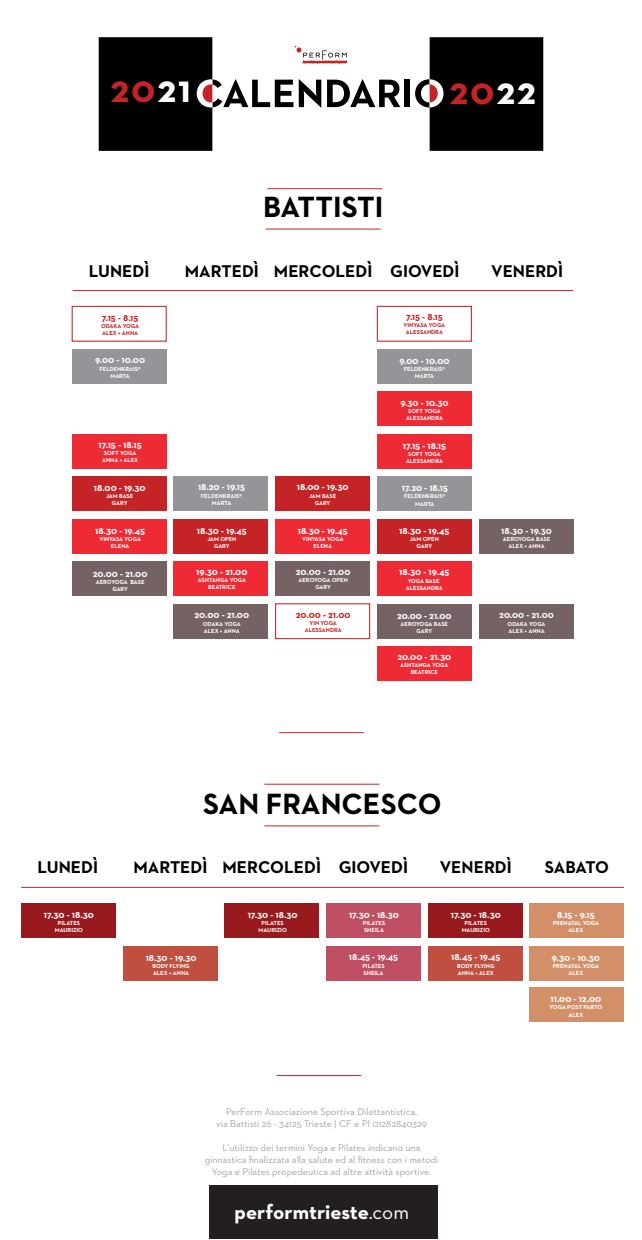
<style>
.page{position:relative;width:642px;height:1240px;background:#fff}
.page>*{position:absolute;margin:0;border:0;box-sizing:border-box;transform-origin:0 0}
.t1{font:700 39.05px "Neutraface 2 Text";letter-spacing:.05em;color:#c42426}
.t2{font:700 29.8px "Neutraface 2 Text";color:#000}
.t3{font:700 20.8px "Neutraface 2 Text";color:#fff}
.t4{font:700 17.35px "Neutraface 2 Text";color:#000}
.t5{font:10px/12px "Neutraface 2 Text";color:#a4a5a9;text-align:center}
.t6{font:700 9.75px "Neutraface 2 Text";color:#fff}
.t7{font:700 9.75px "Neutraface 2 Text";color:#c42426}
.t8{font:700 5.95px/7.2px "Neutraface 2 Text";color:#fff;text-align:center}
.t9{font:700 5.95px/7.2px "Neutraface 2 Text";color:#c42426;text-align:center}
.s1{color:#fff}
.s2{font-weight:400}
</style>
<div class="page">
<div style="left:404px;top:80px;width:6px;height:27px;background:#000"></div>
<svg style="left:99px;top:37px;width:301px;height:114px"></svg>
<svg style="left:415px;top:37px;width:128px;height:114px;background:#1f1e1e"></svg>
<hr style="left:277px;top:1075px;width:84px;height:1px;background:#c42426">
<hr style="left:279px;top:732px;width:85px;height:1px;background:#c42426">
<div style="left:209px;top:1184px;width:228px;height:54px;background:#231f20"></div>
<hr style="left:266px;top:229px;width:115px;height:1px;background:#c42426">
<div style="left:377px;top:306px;width:95px;height:36px;border:1px solid #c42426"></div>
<div style="left:479px;top:519px;width:94px;height:34px;background:#756264"></div>
<div style="left:479px;top:604px;width:94px;height:34px;background:#756264"></div>
<div style="left:377px;top:646px;width:94px;height:35px;background:#ee2b34"></div>
<div style="left:377px;top:604px;width:94px;height:34px;background:#756264"></div>
<div style="left:377px;top:561px;width:94px;height:35px;background:#ee2b34"></div>
<div style="left:377px;top:519px;width:94px;height:34px;background:#c42426"></div>
<div style="left:377px;top:476px;width:94px;height:35px;background:#939598"></div>
<div style="left:377px;top:434px;width:94px;height:34px;background:#ee2b34"></div>
<div style="left:377px;top:391px;width:94px;height:35px;background:#ee2b34"></div>
<div style="left:377px;top:349px;width:94px;height:35px;background:#939598"></div>
<div style="left:275px;top:603px;width:95px;height:36px;border:1px solid #c42426"></div>
<div style="left:276px;top:561px;width:94px;height:35px;background:#756264"></div>
<div style="left:276px;top:519px;width:94px;height:34px;background:#ee2b34"></div>
<div style="left:276px;top:476px;width:94px;height:35px;background:#c42426"></div>
<div style="left:174px;top:604px;width:94px;height:34px;background:#756264"></div>
<div style="left:174px;top:561px;width:94px;height:35px;background:#ee2b34"></div>
<div style="left:174px;top:519px;width:94px;height:34px;background:#c42426"></div>
<div style="left:174px;top:476px;width:94px;height:35px;background:#939598"></div>
<div style="left:72px;top:561px;width:94px;height:35px;background:#756264"></div>
<div style="left:72px;top:519px;width:94px;height:34px;background:#ee2b34"></div>
<div style="left:72px;top:476px;width:94px;height:35px;background:#c42426"></div>
<div style="left:72px;top:434px;width:94px;height:34px;background:#ee2b34"></div>
<div style="left:72px;top:349px;width:94px;height:35px;background:#939598"></div>
<div style="left:72px;top:306px;width:95px;height:36px;border:1px solid #c42426"></div>
<hr style="left:73px;top:290px;width:500px;height:1px;background:#c42426">
<hr style="left:267px;top:188px;width:115px;height:1px;background:#c42426">
<div style="left:428px;top:903px;width:94px;height:35px;background:#991a1e"></div>
<div style="left:428px;top:945px;width:94px;height:35px;background:#c04f40"></div>
<div style="left:326px;top:945px;width:94px;height:35px;background:#bf4f63"></div>
<div style="left:326px;top:903px;width:94px;height:35px;background:#bf4f63"></div>
<div style="left:530px;top:903px;width:94px;height:35px;background:#d39068"></div>
<div style="left:225px;top:903px;width:94px;height:35px;background:#991a1e"></div>
<div style="left:123px;top:945px;width:94px;height:35px;background:#c04f40"></div>
<div style="left:21px;top:903px;width:94px;height:35px;background:#991a1e"></div>
<div style="left:530px;top:945px;width:94px;height:35px;background:#d39068"></div>
<div style="left:530px;top:987px;width:94px;height:35px;background:#d39068"></div>
<hr style="left:264px;top:825px;width:115px;height:1px;background:#c42426">
<hr style="left:264px;top:784px;width:115px;height:1px;background:#c42426">
<hr style="left:21px;top:887px;width:603px;height:1px;background:#c42426">
<h1 class="t1" style="left:110px;top:64px;width:82px">20<span class="s1">21</span></h1>
<h1 class="t1" style="left:449px;top:65px;width:88px">20<span class="s1">22</span></h1>
<h2 class="t2" style="left:263px;top:188px;width:122px">BATTISTI</h2>
<h3 class="t4" style="left:89px;top:259px;width:62px">LUNEDÌ</h3>
<h3 class="t4" style="left:185px;top:259px;width:276px">MARTEDÌ MERCOLEDÌ GIOVEDÌ</h3>
<h3 class="t4" style="left:491px;top:259px;width:73px">VENERDÌ</h3>
<h3 class="t7" style="left:102px;top:311px;width:38px">7.15 - 8.15</h3>
<p class="t9" style="left:101px;top:322px;width:39px;text-align:left">ODAKA YOGA<br>ALEX + ANNA</p>
<h3 class="t7" style="left:406px;top:310px;width:38px">7.15 - 8.15</h3>
<p class="t9" style="left:404px;top:321px;width:43px">VINYASA YOGA<br>ALESSANDRA</p>
<h3 class="t6" style="left:95px;top:354px;width:52px">9.00 - 10.00</h3>
<p class="t8" style="left:100px;top:365px;width:43px">FELDENKRAIS®<br>MARTA</p>
<h3 class="t6" style="left:399px;top:354px;width:52px">9.00 - 10.00</h3>
<p class="t8" style="left:404px;top:365px;width:43px">FELDENKRAIS®<br>MARTA</p>
<h3 class="t6" style="left:400px;top:396px;width:50px">9.30 - 10.30</h3>
<p class="t8" style="left:406px;top:407px;width:39px">SOFT YOGA<br>ALESSANDRA</p>
<h3 class="t6" style="left:99px;top:438px;width:45px">17.15 - 18.15</h3>
<p class="t8" style="left:102px;top:449px;width:38px">SOFT YOGA<br>ANNA + ALEX</p>
<h3 class="t6" style="left:403px;top:439px;width:45px">17.15 - 18.15</h3>
<p class="t8" style="left:406px;top:450px;width:39px">SOFT YOGA<br>ALESSANDRA</p>
<h3 class="t6" style="left:94px;top:481px;width:53px">18.00 - 19.30</h3>
<p class="t8" style="left:106px;top:492px;width:29px">JAM BASE<br>GARY</p>
<h3 class="t6" style="left:198px;top:481px;width:49px">18.20 - 19.15</h3>
<p class="t8" style="left:201px;top:492px;width:43px">FELDENKRAIS®<br>MARTA</p>
<h3 class="t6" style="left:297px;top:481px;width:53px">18.00 - 19.30</h3>
<p class="t8" style="left:309px;top:492px;width:29px">JAM BASE<br>GARY</p>
<h3 class="t6" style="left:402px;top:481px;width:48px">17.20 - 18.15</h3>
<p class="t8" style="left:404px;top:492px;width:43px">FELDENKRAIS®<br>MARTA</p>
<h3 class="t6" style="left:95px;top:524px;width:52px">18.30 - 19.45</h3>
<p class="t8" style="left:99px;top:535px;width:43px">VINYASA YOGA<br>ELENA</p>
<h3 class="t6" style="left:93px;top:567px;width:56px">20.00 - 21.00</h3>
<p class="t8" style="left:96px;top:578px;width:50px">AEROYOGA BASE<br>GARY</p>
<h3 class="t6" style="left:197px;top:524px;width:52px">18.30 - 19.45</h3>
<p class="t8" style="left:207px;top:535px;width:31px">JAM OPEN<br>GARY</p>
<h3 class="t6" style="left:196px;top:565px;width:53px">19.30 - 21.00</h3>
<p class="t8" style="left:198px;top:576px;width:50px">ASHTANGA YOGA<br>BEATRICE</p>
<h3 class="t6" style="left:195px;top:609px;width:56px">20.00 - 21.00</h3>
<p class="t8" style="left:203px;top:620px;width:39px;text-align:left">ODAKA YOGA<br>ALEX + ANNA</p>
<h3 class="t6" style="left:298px;top:524px;width:52px">18.30 - 19.45</h3>
<p class="t8" style="left:302px;top:535px;width:43px">VINYASA YOGA<br>ELENA</p>
<h3 class="t6" style="left:296px;top:565px;width:56px">20.00 - 21.00</h3>
<p class="t8" style="left:298px;top:576px;width:51px">AEROYOGA OPEN<br>GARY</p>
<h3 class="t7" style="left:296px;top:608px;width:56px">20.00 - 21.00</h3>
<p class="t9" style="left:305px;top:619px;width:39px">YIN YOGA<br>ALESSANDRA</p>
<h3 class="t6" style="left:399px;top:524px;width:52px">18.30 - 19.45</h3>
<p class="t8" style="left:410px;top:535px;width:31px">JAM OPEN<br>GARY</p>
<h3 class="t6" style="left:399px;top:566px;width:52px">18.30 - 19.45</h3>
<p class="t8" style="left:406px;top:577px;width:39px">YOGA BASE<br>ALESSANDRA</p>
<h3 class="t6" style="left:397px;top:609px;width:56px">20.00 - 21.00</h3>
<p class="t8" style="left:400px;top:620px;width:49px">AEROYOGA BASE<br>GARY</p>
<h3 class="t6" style="left:501px;top:524px;width:52px">18.30 - 19.30</h3>
<p class="t8" style="left:503px;top:535px;width:49px">AEROYOGA BASE<br>ALEX + ANNA</p>
<h3 class="t6" style="left:499px;top:609px;width:56px">20.00 - 21.00</h3>
<p class="t8" style="left:507px;top:620px;width:39px;text-align:left">ODAKA YOGA<br>ALEX + ANNA</p>
<h3 class="t6" style="left:397px;top:650px;width:55px">20.00 - 21.30</h3>
<p class="t8" style="left:400px;top:661px;width:50px">ASHTANGA YOGA<br>BEATRICE</p>
<h2 class="t2" style="left:203px;top:784px;width:240px">SAN FRANCESCO</h2>
<h3 class="t4" style="left:38px;top:856px;width:62px">LUNEDÌ</h3>
<h3 class="t4" style="left:133px;top:856px;width:276px">MARTEDÌ MERCOLEDÌ GIOVEDÌ</h3>
<h3 class="t4" style="left:440px;top:856px;width:73px">VENERDÌ</h3>
<h3 class="t4" style="left:545px;top:856px;width:65px">SABATO</h3>
<h3 class="t6" style="left:349px;top:908px;width:51px">17.30 - 18.30</h3>
<p class="t8" style="left:363px;top:919px;width:24px;text-align:left">PILATES<br>SHEILA</p>
<h3 class="t6" style="left:44px;top:908px;width:51px">17.30 - 18.30</h3>
<p class="t8" style="left:55px;top:919px;width:30px">PILATES<br>MAURIZIO</p>
<h3 class="t6" style="left:557px;top:908px;width:39px">8.15 - 9.15</h3>
<p class="t8" style="left:553px;top:919px;width:48px">PRENATAL YOGA<br>ALEX</p>
<h3 class="t6" style="left:552px;top:951px;width:50px">9.30 - 10.30</h3>
<p class="t8" style="left:553px;top:962px;width:48px">PRENATAL YOGA<br>ALEX</p>
<h3 class="t6" style="left:550px;top:992px;width:52px">11.00 - 12.00</h3>
<p class="t8" style="left:549px;top:1003px;width:54px">YOGA POST PARTO<br>ALEX</p>
<h3 class="t6" style="left:248px;top:908px;width:51px">17.30 - 18.30</h3>
<p class="t8" style="left:259px;top:919px;width:30px">PILATES<br>MAURIZIO</p>
<h3 class="t6" style="left:451px;top:908px;width:51px">17.30 - 18.30</h3>
<p class="t8" style="left:462px;top:919px;width:30px">PILATES<br>MAURIZIO</p>
<h3 class="t6" style="left:349px;top:950px;width:51px">18.45 - 19.45</h3>
<p class="t8" style="left:362px;top:962px;width:24px;text-align:left">PILATES<br>SHEILA</p>
<h3 class="t6" style="left:451px;top:950px;width:51px">18.45 - 19.45</h3>
<p class="t8" style="left:457px;top:962px;width:39px;text-align:left">BODY FLYING<br>ANNA + ALEX</p>
<h3 class="t6" style="left:146px;top:951px;width:52px">18.30 - 19.30</h3>
<p class="t8" style="left:152px;top:962px;width:39px;text-align:left">BODY FLYING<br>ALEX + ANNA</p>
<h3 class="t5" style="left:216px;top:1105px;width:212px">PerForm Associazione Sportiva Dilettantistica,<br>via Battisti 26 - 34125 Trieste | CF e PI 01282840329</h3>
<h3 class="t5" style="left:205px;top:1141px;width:235px">L'utilizzo dei termini Yoga e Pilates indicano una ginnastica finalizzata alla salute ed al fitness con i metodi<br>Yoga e Pilates propedeutica ad altre attività sportive.</h3>
<h3 class="t3" style="left:234px;top:1198px;width:176px">performtrieste<span class="s2">.com</span></h3>
</div>
